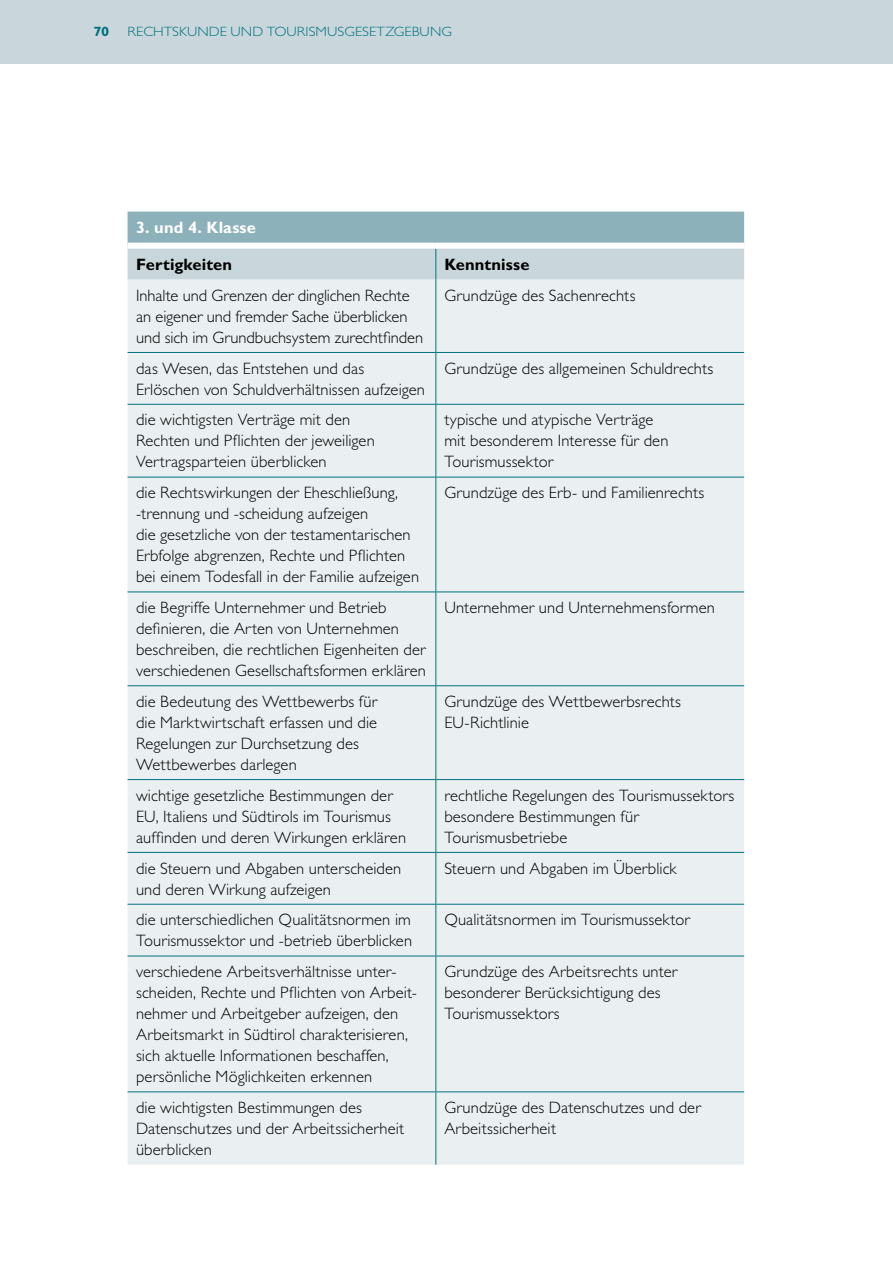
<style>
.page{position:relative;width:893px;height:1263px;background:#fff}
.page>*{position:absolute;margin:0;border:0;box-sizing:border-box;transform-origin:0 0}
.t1{font:300 16.5px/21px "Gill Sans Std";letter-spacing:.005em;color:#000}
.t2{font:700 16.5px "Gill Sans Std";letter-spacing:.01em;color:#000}
.t3{font:700 16.5px "Gill Sans Std";letter-spacing:.01em;color:#fff}
.t4{font:300 13.5px "Gill Sans Std";letter-spacing:.005em;color:#00727e;scale:1.09 1}
.t5{font:700 13.5px "Gill Sans Std";color:#00727e;scale:1.09 1}
</style>
<div class="page">
<div style="left:0;top:0;width:893px;height:64px;background:#c9d7dc"></div>
<svg style="left:128px;top:212px;width:616px;height:68px;background:#acc4cb"></svg>
<div style="left:128px;top:280px;width:616px;height:885px;background:#eaeff1"></div>
<div style="left:128px;top:957px;width:616px;height:134px;background:#eaeff1"></div>
<hr style="left:435px;top:280px;width:1px;height:72px;background:#00727e">
<hr style="left:128px;top:352px;width:308px;height:1px;background:#00727e">
<hr style="left:435px;top:249px;width:1px;height:31px;background:#00727e">
<hr style="left:435px;top:353px;width:1px;height:51px;background:#00727e">
<hr style="left:436px;top:352px;width:308px;height:1px;background:#00727e">
<hr style="left:128px;top:404px;width:308px;height:1px;background:#00727e">
<hr style="left:128px;top:477px;width:308px;height:1px;background:#00727e">
<hr style="left:128px;top:591px;width:308px;height:1px;background:#00727e">
<hr style="left:128px;top:685px;width:308px;height:1px;background:#00727e">
<hr style="left:128px;top:779px;width:308px;height:1px;background:#00727e">
<hr style="left:128px;top:852px;width:308px;height:1px;background:#00727e">
<hr style="left:128px;top:904px;width:308px;height:1px;background:#00727e">
<hr style="left:435px;top:405px;width:1px;height:72px;background:#00727e">
<hr style="left:435px;top:477px;width:1px;height:114px;background:#00727e">
<hr style="left:435px;top:592px;width:1px;height:93px;background:#00727e">
<hr style="left:435px;top:686px;width:1px;height:93px;background:#00727e">
<hr style="left:435px;top:780px;width:1px;height:72px;background:#00727e">
<hr style="left:435px;top:853px;width:1px;height:51px;background:#00727e">
<hr style="left:435px;top:904px;width:1px;height:52px;background:#00727e">
<hr style="left:435px;top:1092px;width:1px;height:73px;background:#00727e">
<hr style="left:436px;top:404px;width:308px;height:1px;background:#00727e">
<hr style="left:436px;top:477px;width:308px;height:1px;background:#00727e">
<hr style="left:436px;top:591px;width:308px;height:1px;background:#00727e">
<hr style="left:436px;top:685px;width:308px;height:1px;background:#00727e">
<hr style="left:436px;top:779px;width:308px;height:1px;background:#00727e">
<hr style="left:436px;top:852px;width:308px;height:1px;background:#00727e">
<hr style="left:436px;top:904px;width:308px;height:1px;background:#00727e">
<div style="left:128px;top:243px;width:308px;height:6px;background:#fff"></div>
<div style="left:436px;top:243px;width:308px;height:6px;background:#fff"></div>
<hr style="left:128px;top:956px;width:308px;height:1px;background:#00727e">
<hr style="left:128px;top:1091px;width:308px;height:1px;background:#00727e">
<hr style="left:435px;top:956px;width:1px;height:135px;background:#00727e">
<hr style="left:436px;top:956px;width:308px;height:1px;background:#00727e">
<hr style="left:436px;top:1091px;width:308px;height:1px;background:#00727e">
<p class="t5" style="left:94px;top:24px;width:16px">70</p>
<p class="t4" style="left:128px;top:24px;width:299px">RECHTSKUNDE UND TOURISMUSGESETZGEBUNG</p>
<p class="t3" style="left:136px;top:217px;width:121px">3. und 4. Klasse</p>
<p class="t2" style="left:136px;top:254px;width:97px">Fertigkeiten</p>
<p class="t2" style="left:444px;top:254px;width:87px">Kenntnisse</p>
<p class="t1" style="left:136px;top:285px;width:289px">Inhalte und Grenzen der dinglichen Rechte an eigener und fremder Sache überblicken und sich im Grundbuchsystem zurechtfinden</p>
<p class="t1" style="left:444px;top:285px;width:193px">Grundzüge des Sachenrechts</p>
<p class="t1" style="left:136px;top:358px;width:290px">das Wesen, das Entstehen und das<br>Erlöschen von Schuldverhältnissen aufzeigen</p>
<p class="t1" style="left:444px;top:358px;width:271px">Grundzüge des allgemeinen Schuldrechts</p>
<p class="t1" style="left:136px;top:409px;width:240px">die wichtigsten Verträge mit den<br>Rechten und Pflichten der jeweiligen<br>Vertragsparteien überblicken</p>
<p class="t1" style="left:444px;top:409px;width:226px">typische und atypische Verträge mit besonderem Interesse für den<br>Tourismussektor</p>
<p class="t1" style="left:136px;top:482px;width:285px">die Rechtswirkungen der Eheschließung, -trennung und -scheidung aufzeigen<br>die gesetzliche von der testamentarischen Erbfolge abgrenzen, Rechte und Pflichten bei einem Todesfall in der Familie aufzeigen</p>
<p class="t1" style="left:444px;top:482px;width:261px">Grundzüge des Erb- und Familienrechts</p>
<p class="t1" style="left:136px;top:597px;width:291px">die Begriffe Unternehmer und Betrieb definieren, die Arten von Unternehmen beschreiben, die rechtlichen Eigenheiten der verschiedenen Gesellschaftsformen erklären</p>
<p class="t1" style="left:444px;top:597px;width:272px">Unternehmer und Unternehmensformen</p>
<p class="t1" style="left:136px;top:691px;width:243px">die Bedeutung des Wettbewerbs für die Marktwirtschaft erfassen und die<br>Regelungen zur Durchsetzung des<br>Wettbewerbes darlegen</p>
<p class="t1" style="left:444px;top:691px;width:238px">Grundzüge des Wettbewerbsrechts<br>EU-Richtlinie</p>
<p class="t1" style="left:136px;top:785px;width:272px">wichtige gesetzliche Bestimmungen der<br>EU, Italiens und Südtirols im Tourismus auffinden und deren Wirkungen erklären</p>
<p class="t1" style="left:444px;top:785px;width:291px">rechtliche Regelungen des Tourismussektors besondere Bestimmungen für<br>Tourismusbetriebe</p>
<p class="t1" style="left:136px;top:858px;width:267px">die Steuern und Abgaben unterscheiden und deren Wirkung aufzeigen</p>
<p class="t1" style="left:444px;top:858px;width:234px">Steuern und Abgaben im Überblick</p>
<p class="t1" style="left:136px;top:909px;width:278px">die unterschiedlichen Qualitätsnormen im<br>Tourismussektor und -betrieb überblicken</p>
<p class="t1" style="left:444px;top:909px;width:247px">Qualitätsnormen im Tourismussektor</p>
<p class="t1" style="left:136px;top:961px;width:282px">verschiedene Arbeitsverhältnisse unter&shy;scheiden, Rechte und Pflichten von Arbeit&shy;nehmer und Arbeitgeber aufzeigen, den Arbeitsmarkt in Südtirol charakterisieren, sich aktuelle Informationen beschaffen, persönliche Möglichkeiten erkennen</p>
<p class="t1" style="left:444px;top:961px;width:235px">Grundzüge des Arbeitsrechts unter besonderer Berücksichtigung des<br>Tourismussektors</p>
<p class="t1" style="left:136px;top:1097px;width:270px">die wichtigsten Bestimmungen des<br>Datenschutzes und der Arbeitssicherheit überblicken</p>
<p class="t1" style="left:444px;top:1097px;width:258px">Grundzüge des Datenschutzes und der<br>Arbeitssicherheit</p>
</div>
